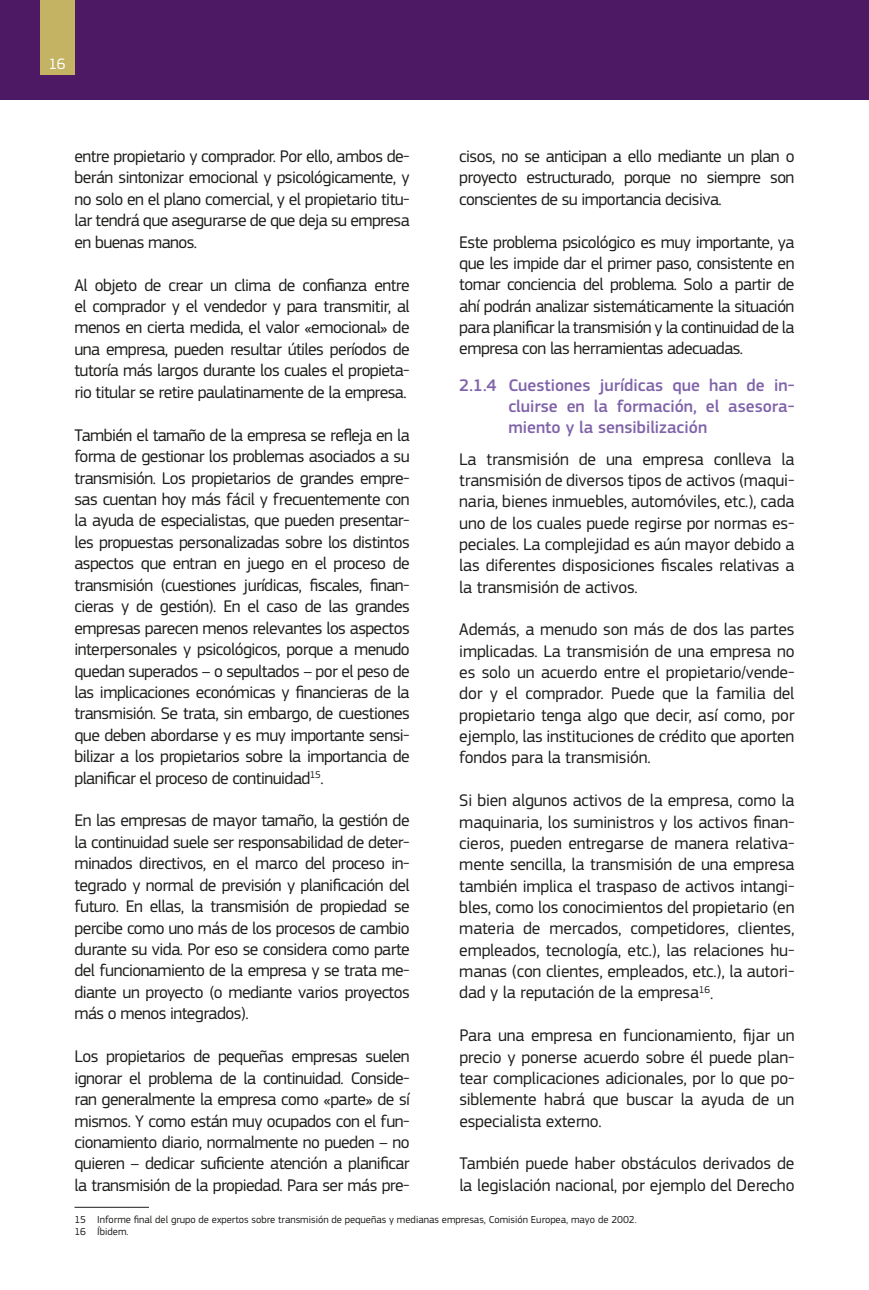
<style>
.page{position:relative;width:869px;height:1290px;background:#fff}
.page>*{position:absolute;margin:0;border:0;box-sizing:border-box;transform-origin:0 0}
.t1{font:17.5px/21.3px "EC Square Sans Pro";letter-spacing:-.03em;color:#1d1d1b;text-align:justify}
.t2{font:500 17.5px/21.3px "EC Square Sans Pro";color:#8064a9;text-align:justify}
.t3{font:17.5px/21.3px "EC Square Sans Pro";letter-spacing:-.01em;color:#1d1d1b}
.t4{font:15.75px "EC Square Sans Pro";color:#fff}
.t5{font:10.5px/12.6px "EC Square Sans Pro";color:#1d1d1b}
</style>
<div class="page">
<div style="left:0;top:0;width:868px;height:99px;background:#4d1965"></div>
<div style="left:40px;top:0;width:34px;height:74px;background:#c3b363"></div>
<hr style="left:74px;top:1207px;width:75px;height:1px;background:#1d1d1b">
<p class="t4" style="left:48px;top:55px;width:19px">16</p>
<p class="t1" style="left:74px;top:146px;width:336px">entre propietario y comprador. Por ello, ambos de&shy;berán sintonizar emocional y psicológicamente, y no solo en el plano comercial, y el propietario titu&shy;lar tendrá que asegurarse de que deja su empresa en buenas manos.</p>
<p class="t1" style="left:74px;top:274px;width:336px">Al objeto de crear un clima de confianza entre el comprador y el vendedor y para transmitir, al menos en cierta medida, el valor «emocional» de una empresa, pueden resultar útiles períodos de tutoría más largos durante los cuales el propieta&shy;rio titular se retire paulatinamente de la empresa.</p>
<p class="t1" style="left:74px;top:424px;width:336px">También el tamaño de la empresa se refleja en la forma de gestionar los problemas asociados a su transmisión. Los propietarios de grandes empre&shy;sas cuentan hoy más fácil y frecuentemente con la ayuda de especialistas, que pueden presentar&shy;les propuestas personalizadas sobre los distintos aspectos que entran en juego en el proceso de transmisión (cuestiones jurídicas, fiscales, finan&shy;cieras y de gestión). En el caso de las grandes empresas parecen menos relevantes los aspectos interpersonales y psicológicos, porque a menudo quedan superados – o sepultados – por el peso de las implicaciones económicas y financieras de la transmisión. Se trata, sin embargo, de cuestiones que deben abordarse y es muy importante sensi&shy;bilizar a los propietarios sobre la importancia de planificar el proceso de continuidad<sup>15</sup>.</p>
<p class="t1" style="left:74px;top:810px;width:336px">En las empresas de mayor tamaño, la gestión de la continuidad suele ser responsabilidad de deter&shy;minados directivos, en el marco del proceso in&shy;tegrado y normal de previsión y planificación del futuro. En ellas, la transmisión de propiedad se percibe como uno más de los procesos de cambio durante su vida. Por eso se considera como parte del funcionamiento de la empresa y se trata me&shy;diante un proyecto (o mediante varios proyectos más o menos integrados).</p>
<p class="t1" style="left:74px;top:1046px;width:336px">Los propietarios de pequeñas empresas suelen ignorar el problema de la continuidad. Conside&shy;ran generalmente la empresa como «parte» de sí mismos. Y como están muy ocupados con el fun&shy;cionamiento diario, normalmente no pueden – no quieren – dedicar suficiente atención a planificar la transmisión de la propiedad. Para ser más pre-</p>
<p class="t1" style="left:459px;top:146px;width:336px">cisos, no se anticipan a ello mediante un plan o proyecto estructurado, porque no siempre son conscientes de su importancia decisiva.</p>
<p class="t1" style="left:459px;top:231px;width:336px">Este problema psicológico es muy importante, ya que les impide dar el primer paso, consistente en tomar conciencia del problema. Solo a partir de ahí podrán analizar sistemáticamente la situación para planificar la transmisión y la continuidad de la empresa con las herramientas adecuadas.</p>
<p class="t2" style="left:508px;top:374px;width:287px;text-indent:-49px">2.1.4 Cuestiones jurídicas que han de in&shy;cluirse en la formación, el asesora&shy;miento y la sensibilización</p>
<p class="t1" style="left:459px;top:448px;width:336px">La transmisión de una empresa conlleva la transmisión de diversos tipos de activos (maqui&shy;naria, bienes inmuebles, automóviles, etc.), cada uno de los cuales puede regirse por normas es&shy;peciales. La complejidad es aún mayor debido a las diferentes disposiciones fiscales relativas a la transmisión de activos.</p>
<p class="t1" style="left:459px;top:619px;width:336px">Además, a menudo son más de dos las partes implicadas. La transmisión de una empresa no es solo un acuerdo entre el propietario/vende&shy;dor y el comprador. Puede que la familia del propietario tenga algo que decir, así como, por ejemplo, las instituciones de crédito que aporten fondos para la transmisión.</p>
<p class="t1" style="left:459px;top:790px;width:336px">Si bien algunos activos de la empresa, como la maquinaria, los suministros y los activos finan&shy;cieros, pueden entregarse de manera relativa&shy;mente sencilla, la transmisión de una empresa también implica el traspaso de activos intangi&shy;bles, como los conocimientos del propietario (en materia de mercados, competidores, clientes, empleados, tecnología, etc.), las relaciones hu&shy;manas (con clientes, empleados, etc.), la autori&shy;dad y la reputación de la empresa<sup>16</sup>.</p>
<p class="t1" style="left:459px;top:1025px;width:336px">Para una empresa en funcionamiento, fijar un precio y ponerse acuerdo sobre él puede plan&shy;tear complicaciones adicionales, por lo que po&shy;siblemente habrá que buscar la ayuda de un especialista externo.</p>
<p class="t3" style="left:459px;top:1153px;width:336px">También puede haber obstáculos derivados de la legislación nacional, por ejemplo del Derecho</p>
<p class="t5" style="left:74px;top:1213px;width:563px">15 Informe final del grupo de expertos sobre transmisión de pequeñas y medianas empresas, Comisión Europea, mayo de 2002.<br>16 Íbidem.</p>
</div>
